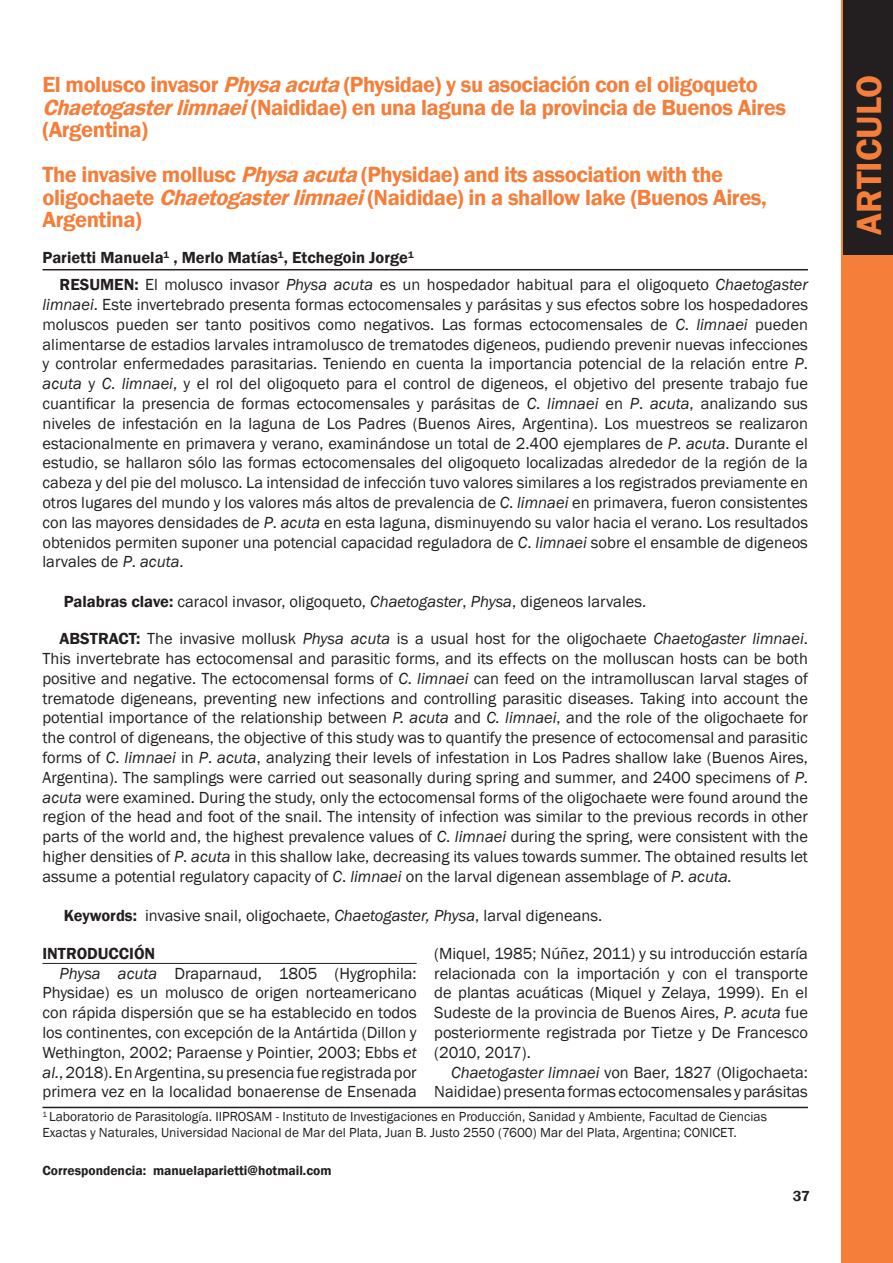
<style>
.page{position:relative;width:893px;height:1263px;background:#fff}
.page>*{position:absolute;margin:0;border:0;box-sizing:border-box;transform-origin:0 0}
.t1{font:600 36px "Franklin Gothic";color:#f47e3a}
.t2{font:600 22.5px/22.5px "Franklin Gothic";letter-spacing:-.02em;color:#f47e3a}
.t3{font:16.5px/19.8px "Franklin Gothic";color:#231f20;text-align:justify}
.t4{font:600 16.5px "Franklin Gothic";color:#231f20}
.t5{font:600 15px "Franklin Gothic";color:#231f20}
.t6{font:13.5px/16.2px "Franklin Gothic";color:#231f20}
.t7{font:600 13.5px "Franklin Gothic";color:#231f20}
.s1{font-style:italic}
.s2{font-weight:600}
</style>
<div class="page">
<div style="left:842px;top:0;width:51px;height:1263px;background:#f47e3a"></div>
<div style="left:843px;top:0;width:50px;height:254px;background:#231f20"></div>
<hr style="left:43px;top:1107px;width:765px;height:1px;background:#231f20">
<hr style="left:43px;top:269px;width:765px;height:1px;background:#231f20">
<hr style="left:43px;top:963px;width:374px;height:1px;background:#231f20">
<h2 class="t2" style="left:43px;top:74px;width:745px">El molusco invasor <span class="s1">Physaacuta</span>(Physidae) y su asociación con el oligoqueto<br><span class="s1">Chaetogasterlimnaei</span>(Naididae) en una laguna de la provincia de Buenos Aires (Argentina)</h2>
<h2 class="t2" style="left:43px;top:164px;width:726px">The invasive mollusc <span class="s1">Physaacuta</span>(Physidae) and its association with the oligochaete <span class="s1">Chaetogasterlimnaei</span>(Naididae) in a shallow lake (Buenos Aires,<br>Argentina)</h2>
<p class="t4" style="left:43px;top:248px;width:373px">Parietti Manuela<sup>1</sup> , Merlo Matías<sup>1</sup>, Etchegoin Jorge<sup>1</sup></p>
<p class="t3" style="left:43px;top:275px;width:767px;text-indent:17px"><span class="s2">RESUMEN:</span> El molusco invasor <span class="s1">Physa acuta</span> es un hospedador habitual para el oligoqueto <span class="s1">Chaetogaster limnaei</span>. Este invertebrado presenta formas ectocomensales y parásitas y sus efectos sobre los hospedadores moluscos pueden ser tanto positivos como negativos. Las formas ectocomensales de <span class="s1">C</span>. <span class="s1">limnaei</span> pueden alimentarse de estadios larvales intramolusco de trematodes digeneos, pudiendo prevenir nuevas infecciones y controlar enfermedades parasitarias. Teniendo en cuenta la importancia potencial de la relación entre <span class="s1">P</span>. <span class="s1">acuta</span> y <span class="s1">C</span>. <span class="s1">limnaei</span>, y el rol del oligoqueto para el control de digeneos, el objetivo del presente trabajo fue cuantificar la presencia de formas ectocomensales y parásitas de <span class="s1">C</span>. <span class="s1">limnaei</span> en <span class="s1">P</span>. <span class="s1">acuta</span>, analizando sus niveles de infestación en la laguna de Los Padres (Buenos Aires, Argentina). Los muestreos se realizaron estacionalmente en primavera y verano, examinándose un total de 2.400 ejemplares de <span class="s1">P</span>. <span class="s1">acuta</span>. Durante el estudio, se hallaron sólo las formas ectocomensales del oligoqueto localizadas alrededor de la región de la cabeza y del pie del molusco. La intensidad de infección tuvo valores similares a los registrados previamente en otros lugares del mundo y los valores más altos de prevalencia de <span class="s1">C</span>. <span class="s1">limnaei</span> en primavera, fueron consistentes con las mayores densidades de <span class="s1">P</span>. <span class="s1">acuta</span> en esta laguna, disminuyendo su valor hacia el verano. Los resultados obtenidos permiten suponer una potencial capacidad reguladora de <span class="s1">C</span>. <span class="s1">limnaei</span> sobre el ensamble de digeneos larvales de <span class="s1">P</span>. <span class="s1">acuta</span>.</p>
<p class="t3" style="left:64px;top:592px;width:584px"><span class="s2">Palabras clave:</span> caracol invasor, oligoqueto, <span class="s1">Chaetogaster</span>, <span class="s1">Physa</span>, digeneos larvales.</p>
<p class="t3" style="left:43px;top:629px;width:767px;text-indent:17px"><span class="s2">ABSTRACT:</span> The invasive mollusk <span class="s1">Physa acuta</span> is a usual host for the oligochaete <span class="s1">Chaetogaster limnaei</span>.<br>This invertebrate has ectocomensal and parasitic forms, and its effects on the molluscan hosts can be both positive and negative. The ectocomensal forms of <span class="s1">C</span>. <span class="s1">limnaei</span> can feed on the intramolluscan larval stages of trematode digeneans, preventing new infections and controlling parasitic diseases. Taking into account the potential importance of the relationship between <span class="s1">P. acuta</span> and <span class="s1">C. limnaei</span>, and the role of the oligochaete for the control of digeneans, the objective of this study was to quantify the presence of ectocomensal and parasitic forms of <span class="s1">C</span>. <span class="s1">limnaei</span> in <span class="s1">P</span>. <span class="s1">acuta</span>, analyzing their levels of infestation in Los Padres shallow lake (Buenos Aires, Argentina). The samplings were carried out seasonally during spring and summer, and 2400 specimens of <span class="s1">P</span>. <span class="s1">acuta</span> were examined. During the study, only the ectocomensal forms of the oligochaete were found around the region of the head and foot of the snail. The intensity of infection was similar to the previous records in other parts of the world and, the highest prevalence values of <span class="s1">C</span>. <span class="s1">limnaei</span> during the spring, were consistent with the higher densities of <span class="s1">P</span>. <span class="s1">acuta</span> in this shallow lake, decreasing its values towards summer. The obtained results let assume a potential regulatory capacity of <span class="s1">C</span>. <span class="s1">limnaei</span> on the larval digenean assemblage of <span class="s1">P</span>. <span class="s1">acuta.</span></p>
<p class="t3" style="left:64px;top:906px;width:540px"><span class="s2">Keywords:</span> invasive snail, oligochaete, <span class="s1">Chaetogaster, Physa</span>, larval digeneans.</p>
<p class="t4" style="left:43px;top:943px;width:114px">INTRODUCCIÓN</p>
<p class="t3" style="left:60px;top:963px;width:359px"><span class="s1">Physa acuta</span> Draparnaud, 1805 (Hygrophila:</p>
<p class="t3" style="left:43px;top:983px;width:376px">Physidae) es un molusco de origen norteamericano</p>
<p class="t3" style="left:43px;top:1003px;width:376px">con rápida dispersión que se ha establecido en todos</p>
<p class="t3" style="left:43px;top:1023px;width:376px">los continentes, con excepción de la Antártida (Dillon y</p>
<p class="t3" style="left:43px;top:1043px;width:376px">Wethington, 2002; Paraense y Pointier, 2003; Ebbs <span class="s1">et</span></p>
<p class="t3" style="left:43px;top:1062px;width:376px"><span class="s1">al.</span>, 2018). En Argentina, su presencia fue registrada por</p>
<p class="t3" style="left:43px;top:1082px;width:376px">primera vez en la localidad bonaerense de Ensenada</p>
<p class="t3" style="left:434px;top:944px;width:375px">(Miquel, 1985; Núñez, 2011) y su introducción estaría relacionada con la importación y con el transporte de plantas acuáticas (Miquel y Zelaya, 1999). En el Sudeste de la provincia de Buenos Aires, <span class="s1">P</span>. <span class="s1">acuta</span> fue posteriormente registrada por Tietze y De Francesco (2010, 2017).</p>
<p class="t3" style="left:434px;top:1062px;width:375px;text-align:right"><span class="s1">Chaetogaster limnaei</span> von Baer, 1827 (Oligochaeta:<br>Naididae) presenta formas ectocomensales y parásitas</p>
<p class="t6" style="left:43px;top:1109px;width:726px"><sup>1</sup> Laboratorio de Parasitología. IIPROSAM - Instituto de Investigaciones en Producción, Sanidad y Ambiente, Facultad de Ciencias<br>Exactas y Naturales, Universidad Nacional de Mar del Plata, Juan B. Justo 2550 (7600) Mar del Plata, Argentina; CONICET.</p>
<p class="t7" style="left:43px;top:1162px;width:291px">Correspondencia: manuelaparietti@hotmail.com</p>
<p class="t5" style="left:793px;top:1187px;width:19px">37</p>
<h1 class="t1" style="left:847px;top:235px;width:162px;rotate:-90deg">ARTICULO</h1>
</div>
